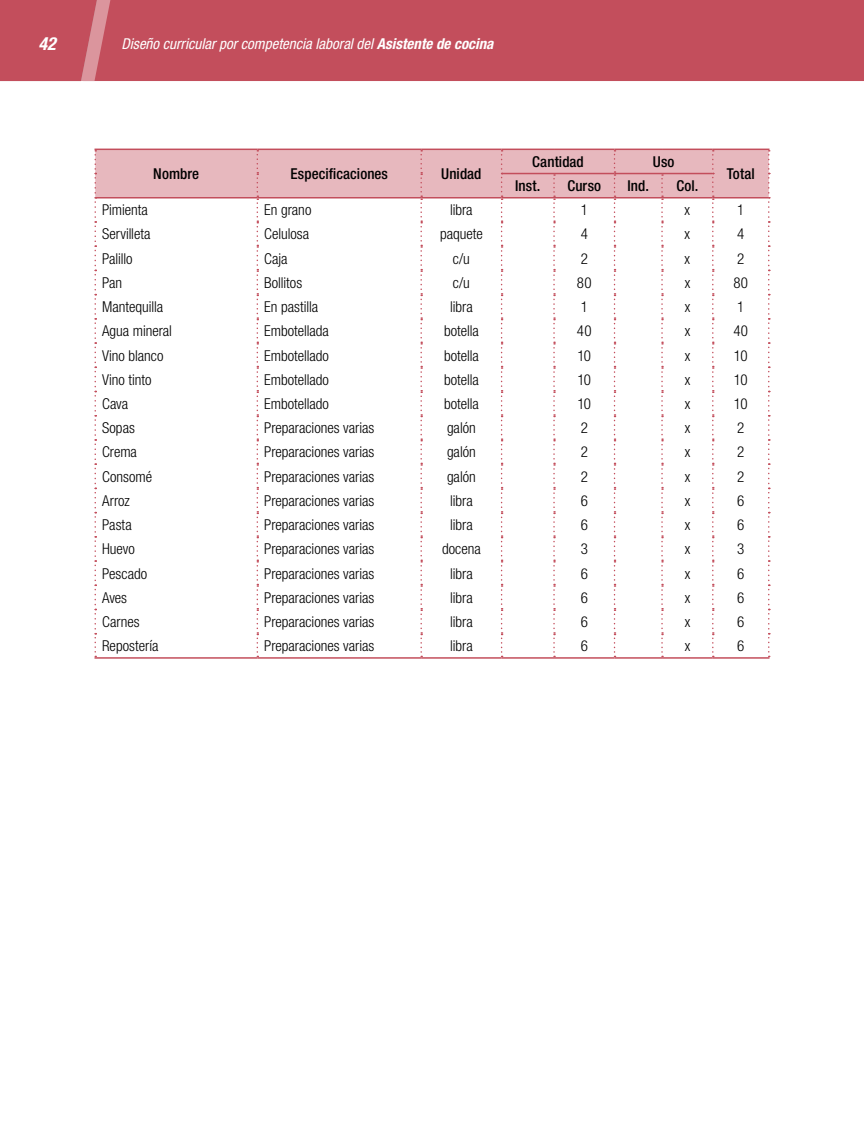
<style>
.page{position:relative;width:864px;height:1148px;background:#fff}
.page>*{position:absolute;margin:0;border:0;box-sizing:border-box;transform-origin:0 0}
.t1{font:italic 700 condensed 18px "Helvetica Neue LT Std";color:#fff}
.t2{font:300 condensed 15px "Helvetica Neue LT Std";color:#000}
.t3{font:500 condensed 15px "Helvetica Neue LT Std";letter-spacing:.005em;color:#000}
.t4{font:italic condensed 15px "Helvetica Neue LT Std";color:#fff}
.s1{font-weight:700}
</style>
<div class="page">
<div style="left:113px;top:0;width:750px;height:81px;background:#c34e5c"></div>
<svg style="left:863px;top:0;width:1px;height:81px"></svg>
<svg style="left:0;top:0;width:113px;height:81px;background:#c55663"></svg>
<hr style="left:94px;top:657px;width:163px;height:1px;background:#c34e5c">
<hr style="left:257px;top:657px;width:164px;height:1px;background:#c34e5c">
<hr style="left:421px;top:657px;width:81px;height:1px;background:#c34e5c">
<hr style="left:502px;top:657px;width:52px;height:1px;background:#c34e5c">
<hr style="left:554px;top:657px;width:61px;height:1px;background:#c34e5c">
<hr style="left:615px;top:657px;width:47px;height:1px;background:#c34e5c">
<hr style="left:662px;top:657px;width:51px;height:1px;background:#c34e5c">
<hr style="left:713px;top:657px;width:57px;height:1px;background:#c34e5c">
<hr style="left:94px;top:148px;width:163px;height:2px;background:#c34e5c">
<hr style="left:257px;top:148px;width:164px;height:2px;background:#c34e5c">
<hr style="left:421px;top:148px;width:81px;height:2px;background:#c34e5c">
<hr style="left:502px;top:148px;width:52px;height:2px;background:#c34e5c">
<hr style="left:554px;top:148px;width:61px;height:2px;background:#c34e5c">
<hr style="left:615px;top:148px;width:47px;height:2px;background:#c34e5c">
<hr style="left:662px;top:148px;width:51px;height:2px;background:#c34e5c">
<hr style="left:713px;top:148px;width:57px;height:2px;background:#c34e5c">
<svg style="left:94px;top:149px;width:676px;height:508px"></svg>
<p class="t1" style="left:39px;top:33px;width:19px">42</p>
<p class="t4" style="left:121px;top:35px;width:374px">Diseño curricular por competencia laboral del <span class="s1">Asistente de cocina</span></p>
<p class="t3" style="left:153px;top:165px;width:47px">Nombre</p>
<p class="t3" style="left:291px;top:165px;width:99px">Especificaciones</p>
<p class="t3" style="left:441px;top:165px;width:42px">Unidad</p>
<p class="t3" style="left:532px;top:152px;width:53px">Cantidad</p>
<p class="t3" style="left:653px;top:152px;width:23px">Uso</p>
<p class="t3" style="left:515px;top:177px;width:27px">Inst.</p>
<p class="t3" style="left:567px;top:177px;width:35px">Curso</p>
<p class="t3" style="left:627px;top:177px;width:23px">Ind.</p>
<p class="t3" style="left:676px;top:177px;width:23px">Col.</p>
<p class="t3" style="left:727px;top:165px;width:30px">Total</p>
<p class="t2" style="left:102px;top:201px;width:47px">Pimienta</p>
<p class="t2" style="left:264px;top:201px;width:49px">En grano</p>
<p class="t2" style="left:450px;top:201px;width:24px">libra</p>
<p class="t2" style="left:581px;top:201px;width:9px">1</p>
<p class="t2" style="left:685px;top:201px;width:7px">x</p>
<p class="t2" style="left:737px;top:201px;width:9px">1</p>
<p class="t2" style="left:102px;top:225px;width:50px">Servilleta</p>
<p class="t2" style="left:264px;top:225px;width:47px">Celulosa</p>
<p class="t2" style="left:440px;top:225px;width:44px">paquete</p>
<p class="t2" style="left:581px;top:225px;width:9px">4</p>
<p class="t2" style="left:685px;top:225px;width:7px">x</p>
<p class="t2" style="left:737px;top:225px;width:9px">4</p>
<p class="t2" style="left:102px;top:250px;width:32px">Palillo</p>
<p class="t2" style="left:264px;top:250px;width:25px">Caja</p>
<p class="t2" style="left:453px;top:250px;width:19px">c/u</p>
<p class="t2" style="left:581px;top:250px;width:9px">2</p>
<p class="t2" style="left:685px;top:250px;width:7px">x</p>
<p class="t2" style="left:737px;top:250px;width:9px">2</p>
<p class="t2" style="left:102px;top:274px;width:22px">Pan</p>
<p class="t2" style="left:264px;top:274px;width:40px">Bollitos</p>
<p class="t2" style="left:453px;top:274px;width:19px">c/u</p>
<p class="t2" style="left:577px;top:274px;width:16px">80</p>
<p class="t2" style="left:685px;top:274px;width:7px">x</p>
<p class="t2" style="left:733px;top:274px;width:16px">80</p>
<p class="t2" style="left:102px;top:298px;width:63px">Mantequilla</p>
<p class="t2" style="left:264px;top:298px;width:56px">En pastilla</p>
<p class="t2" style="left:450px;top:298px;width:24px">libra</p>
<p class="t2" style="left:581px;top:298px;width:9px">1</p>
<p class="t2" style="left:685px;top:298px;width:7px">x</p>
<p class="t2" style="left:737px;top:298px;width:9px">1</p>
<p class="t2" style="left:102px;top:322px;width:72px">Agua mineral</p>
<p class="t2" style="left:264px;top:322px;width:66px">Embotellada</p>
<p class="t2" style="left:444px;top:322px;width:36px">botella</p>
<p class="t2" style="left:577px;top:322px;width:16px">40</p>
<p class="t2" style="left:685px;top:322px;width:7px">x</p>
<p class="t2" style="left:733px;top:322px;width:16px">40</p>
<p class="t2" style="left:102px;top:346px;width:63px">Vino blanco</p>
<p class="t2" style="left:264px;top:346px;width:66px">Embotellado</p>
<p class="t2" style="left:444px;top:346px;width:36px">botella</p>
<p class="t2" style="left:577px;top:346px;width:15px">10</p>
<p class="t2" style="left:685px;top:346px;width:7px">x</p>
<p class="t2" style="left:734px;top:346px;width:15px">10</p>
<p class="t2" style="left:102px;top:371px;width:51px">Vino tinto</p>
<p class="t2" style="left:264px;top:371px;width:66px">Embotellado</p>
<p class="t2" style="left:444px;top:371px;width:36px">botella</p>
<p class="t2" style="left:577px;top:371px;width:15px">10</p>
<p class="t2" style="left:685px;top:371px;width:7px">x</p>
<p class="t2" style="left:734px;top:371px;width:15px">10</p>
<p class="t2" style="left:102px;top:395px;width:28px">Cava</p>
<p class="t2" style="left:264px;top:395px;width:66px">Embotellado</p>
<p class="t2" style="left:444px;top:395px;width:36px">botella</p>
<p class="t2" style="left:577px;top:395px;width:15px">10</p>
<p class="t2" style="left:685px;top:395px;width:7px">x</p>
<p class="t2" style="left:734px;top:395px;width:15px">10</p>
<p class="t2" style="left:102px;top:419px;width:34px">Sopas</p>
<p class="t2" style="left:264px;top:419px;width:112px">Preparaciones varias</p>
<p class="t2" style="left:447px;top:419px;width:30px">galón</p>
<p class="t2" style="left:581px;top:419px;width:9px">2</p>
<p class="t2" style="left:685px;top:419px;width:7px">x</p>
<p class="t2" style="left:737px;top:419px;width:9px">2</p>
<p class="t2" style="left:102px;top:443px;width:36px">Crema</p>
<p class="t2" style="left:264px;top:443px;width:112px">Preparaciones varias</p>
<p class="t2" style="left:447px;top:443px;width:30px">galón</p>
<p class="t2" style="left:581px;top:443px;width:9px">2</p>
<p class="t2" style="left:685px;top:443px;width:7px">x</p>
<p class="t2" style="left:737px;top:443px;width:9px">2</p>
<p class="t2" style="left:102px;top:468px;width:52px">Consomé</p>
<p class="t2" style="left:264px;top:468px;width:112px">Preparaciones varias</p>
<p class="t2" style="left:447px;top:468px;width:30px">galón</p>
<p class="t2" style="left:581px;top:468px;width:9px">2</p>
<p class="t2" style="left:685px;top:468px;width:7px">x</p>
<p class="t2" style="left:737px;top:468px;width:9px">2</p>
<p class="t2" style="left:102px;top:492px;width:29px">Arroz</p>
<p class="t2" style="left:264px;top:492px;width:112px">Preparaciones varias</p>
<p class="t2" style="left:450px;top:492px;width:24px">libra</p>
<p class="t2" style="left:581px;top:492px;width:9px">6</p>
<p class="t2" style="left:685px;top:492px;width:7px">x</p>
<p class="t2" style="left:737px;top:492px;width:9px">6</p>
<p class="t2" style="left:102px;top:516px;width:31px">Pasta</p>
<p class="t2" style="left:264px;top:516px;width:112px">Preparaciones varias</p>
<p class="t2" style="left:450px;top:516px;width:24px">libra</p>
<p class="t2" style="left:581px;top:516px;width:9px">6</p>
<p class="t2" style="left:685px;top:516px;width:7px">x</p>
<p class="t2" style="left:737px;top:516px;width:9px">6</p>
<p class="t2" style="left:102px;top:540px;width:34px">Huevo</p>
<p class="t2" style="left:264px;top:540px;width:112px">Preparaciones varias</p>
<p class="t2" style="left:442px;top:540px;width:40px">docena</p>
<p class="t2" style="left:581px;top:540px;width:9px">3</p>
<p class="t2" style="left:685px;top:540px;width:7px">x</p>
<p class="t2" style="left:737px;top:540px;width:9px">3</p>
<p class="t2" style="left:102px;top:564px;width:47px">Pescado</p>
<p class="t2" style="left:264px;top:564px;width:112px">Preparaciones varias</p>
<p class="t2" style="left:450px;top:564px;width:24px">libra</p>
<p class="t2" style="left:581px;top:564px;width:9px">6</p>
<p class="t2" style="left:685px;top:564px;width:7px">x</p>
<p class="t2" style="left:737px;top:564px;width:9px">6</p>
<p class="t2" style="left:102px;top:589px;width:27px">Aves</p>
<p class="t2" style="left:264px;top:589px;width:112px">Preparaciones varias</p>
<p class="t2" style="left:450px;top:589px;width:24px">libra</p>
<p class="t2" style="left:581px;top:589px;width:9px">6</p>
<p class="t2" style="left:685px;top:589px;width:7px">x</p>
<p class="t2" style="left:737px;top:589px;width:9px">6</p>
<p class="t2" style="left:102px;top:613px;width:39px">Carnes</p>
<p class="t2" style="left:264px;top:613px;width:112px">Preparaciones varias</p>
<p class="t2" style="left:450px;top:613px;width:24px">libra</p>
<p class="t2" style="left:581px;top:613px;width:9px">6</p>
<p class="t2" style="left:685px;top:613px;width:7px">x</p>
<p class="t2" style="left:737px;top:613px;width:9px">6</p>
<p class="t2" style="left:102px;top:637px;width:58px">Repostería</p>
<p class="t2" style="left:264px;top:637px;width:112px">Preparaciones varias</p>
<p class="t2" style="left:450px;top:637px;width:24px">libra</p>
<p class="t2" style="left:581px;top:637px;width:9px">6</p>
<p class="t2" style="left:685px;top:637px;width:7px">x</p>
<p class="t2" style="left:737px;top:637px;width:9px">6</p>
</div>
